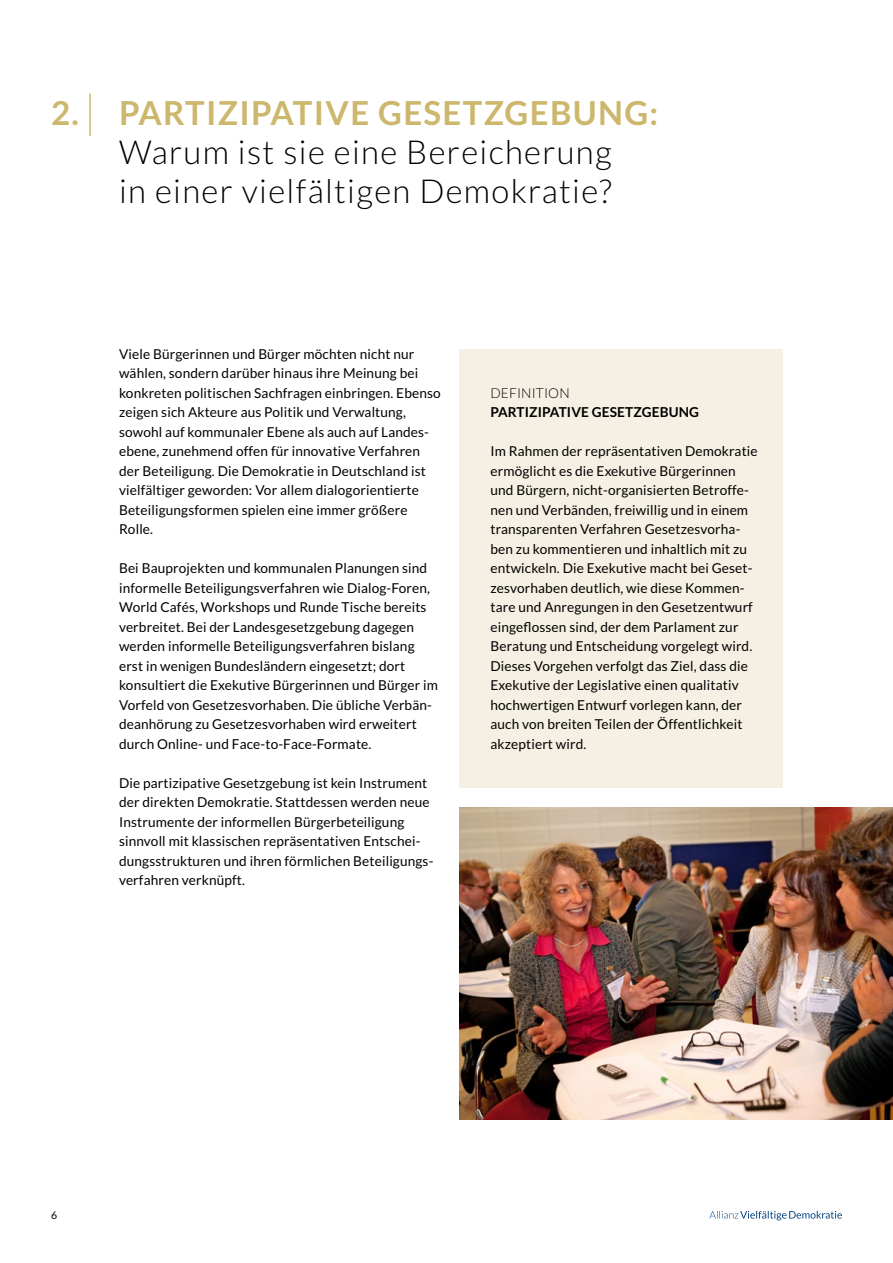
<style>
.page{position:relative;width:893px;height:1263px;background:#fff}
.page>*{position:absolute;margin:0;border:0;box-sizing:border-box;transform-origin:0 0}
.t1{font:300 33px/39px "Lato";letter-spacing:.04em;color:#000}
.t2{font:700 33px "Lato";letter-spacing:.04em;color:#ccb76d}
.t3{font:13.65px/19.5px "Lato";letter-spacing:.01em;color:#000}
.t4{font:700 13.65px "Lato";letter-spacing:.01em;color:#000}
.t5{font:300 13.65px "Lato";letter-spacing:.01em;color:#000}
.t6{font:10.5px "Lato";color:#000}
</style>
<div class="page">
<hr style="left:89px;top:94px;width:2px;height:42px;background:#ccb76d">
<div style="left:459px;top:349px;width:323px;height:439px;background:#f5f0e3"></div>
<img style="left:459px;top:807px;width:434px;height:312px">
<svg style="left:709px;top:1211px;width:133px;height:9px"></svg>
<h1 class="t2" style="left:51px;top:94px;width:29px">2.</h1>
<h1 class="t2" style="left:119px;top:94px;width:541px">PARTIZIPATIVE GESETZGEBUNG:</h1>
<h1 class="t1" style="left:119px;top:133px;width:494px">Warum ist sie eine Bereicherung in einer vielfältigen Demokratie?</h1>
<p class="t3" style="left:119px;top:344px;width:323px">Viele Bürgerinnen und Bürger möchten nicht nur wählen, sondern darüber hinaus ihre Meinung bei konkreten politischen Sachfragen einbringen. Ebenso zeigen sich Akteure aus Politik und Verwaltung, sowohl auf kommunaler Ebene als auch auf Landes&shy;ebene, zunehmend offen für innovative Verfahren der Beteiligung. Die Demokratie in Deutschland ist vielfältiger geworden: Vor allem dialogorientierte Beteiligungsformen spielen eine immer größere Rolle.</p>
<p class="t3" style="left:119px;top:559px;width:321px">Bei Bauprojekten und kommunalen Planungen sind informelle Beteiligungsverfahren wie Dialog-Foren, World Cafés, Workshops und Runde Tische bereits verbreitet. Bei der Landesgesetzgebung dagegen werden informelle Beteiligungsverfahren bislang erst in wenigen Bundesländern eingesetzt; dort konsultiert die Exekutive Bürgerinnen und Bürger im Vorfeld von Gesetzesvorhaben. Die übliche Verbän&shy;deanhörung zu Gesetzesvorhaben wird erweitert durch Online- und Face-to-Face-Formate.</p>
<p class="t3" style="left:119px;top:773px;width:316px">Die partizipative Gesetzgebung ist kein Instrument der direkten Demokratie. Stattdessen werden neue Instrumente der informellen Bürgerbeteiligung sinnvoll mit klassischen repräsentativen Entschei&shy;dungsstrukturen und ihren förmlichen Beteiligungs&shy;verfahren verknüpft.</p>
<p class="t5" style="left:490px;top:386px;width:81px">DEFINITION</p>
<p class="t4" style="left:490px;top:404px;width:210px">PARTIZIPATIVE GESETZGEBUNG</p>
<p class="t3" style="left:490px;top:441px;width:269px">Im Rahmen der repräsentativen Demokratie ermöglicht es die Exekutive Bürgerinnen und Bürgern, nicht-organisierten Betroffe&shy;nen und Verbänden, freiwillig und in einem transparenten Verfahren Gesetzesvorha&shy;ben zu kommentieren und inhaltlich mit zu entwickeln. Die Exekutive macht bei Geset&shy;zesvorhaben deutlich, wie diese Kommen&shy;tare und Anregungen in den Gesetzentwurf eingeflossen sind, der dem Parlament zur Beratung und Entscheidung vorgelegt wird.<br>Dieses Vorgehen verfolgt das Ziel, dass die Exekutive der Legislative einen qualitativ hochwertigen Entwurf vorlegen kann, der auch von breiten Teilen der Öffentlichkeit akzeptiert wird.</p>
<p class="t6" style="left:51px;top:1209px;width:8px">6</p>
</div>
